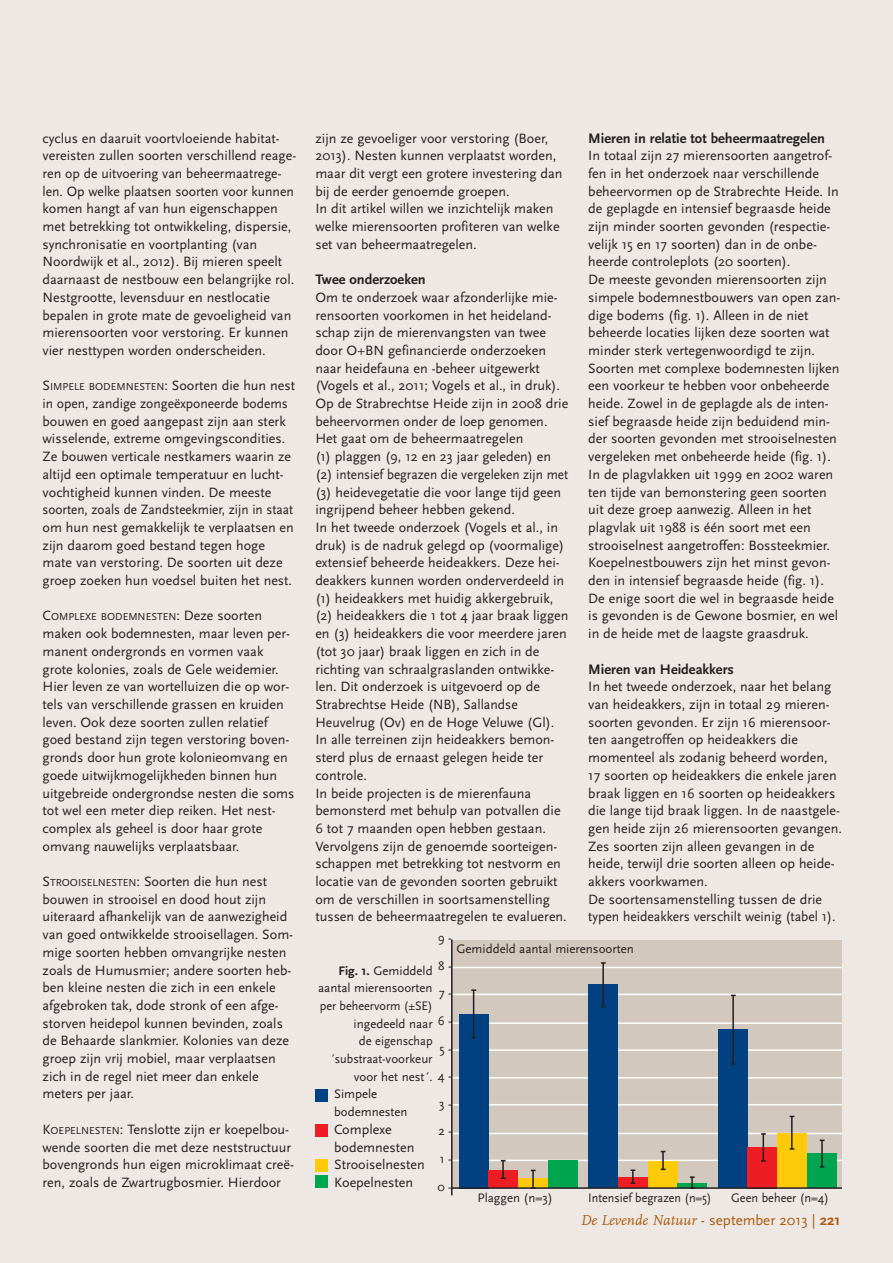
<style>
.page{position:relative;width:893px;height:1263px;background:#ede8e4}
.page>*{position:absolute;margin:0;border:0;box-sizing:border-box;transform-origin:0 0}
.t1{font:italic 15px "FF Scala";color:#ac5a0e}
.t2{font:700 14.4px "Scala Sans";color:#231f20}
.t3{font:14.1px/17.7px "Scala Sans";color:#231f20}
.t4{font:12.9px/27.6px "Scala Sans";color:#231f20;text-align:justify}
.t5{font:12.9px "Scala Sans";color:#231f20;scale:.95 1}
.t6{font:12.9px "Scala Sans";color:#231f20;scale:.94 1}
.t7{font:12.9px "Scala Sans";color:#231f20;scale:.96 1}
.t8{font:10.65px "Scala Sans";color:#231f20}
.s1{font-size:10.65px}
.s2{font-size:14.1px}
.s3{font-weight:700}
.s4{font-family:"Scala Sans";font-style:normal}
.s5{font-family:"Scala Sans";font-weight:700;font-style:normal}
</style>
<div class="page">
<div style="left:452px;top:940px;width:390px;height:248px;background:#d2c8be"></div>
<hr style="left:452px;top:1160px;width:390px;height:1px;background:#fff">
<hr style="left:452px;top:1133px;width:390px;height:1px;background:#fff">
<hr style="left:452px;top:1104px;width:390px;height:1px;background:#fff">
<hr style="left:452px;top:1077px;width:390px;height:1px;background:#fff">
<hr style="left:452px;top:1049px;width:390px;height:2px;background:#fff">
<hr style="left:452px;top:1022px;width:390px;height:2px;background:#fff">
<hr style="left:452px;top:994px;width:390px;height:1px;background:#fff">
<hr style="left:452px;top:967px;width:390px;height:1px;background:#fff">
<div style="left:588px;top:985px;width:30px;height:203px;background:#014181"></div>
<div style="left:618px;top:1177px;width:30px;height:11px;background:#ee1d23"></div>
<div style="left:648px;top:1161px;width:29px;height:27px;background:#feca0a"></div>
<div style="left:677px;top:1183px;width:30px;height:5px;background:#00a54f"></div>
<div style="left:718px;top:1029px;width:29px;height:159px;background:#014181"></div>
<div style="left:747px;top:1147px;width:30px;height:41px;background:#ee1d23"></div>
<div style="left:777px;top:1134px;width:30px;height:54px;background:#feca0a"></div>
<div style="left:807px;top:1153px;width:30px;height:35px;background:#00a54f"></div>
<div style="left:459px;top:1014px;width:29px;height:174px;background:#014181"></div>
<div style="left:488px;top:1170px;width:30px;height:18px;background:#ee1d23"></div>
<div style="left:518px;top:1179px;width:30px;height:9px;background:#feca0a"></div>
<div style="left:548px;top:1161px;width:30px;height:27px;background:#00a54f"></div>
<hr style="left:473px;top:990px;width:1px;height:47px;background:#231f20">
<hr style="left:602px;top:963px;width:2px;height:43px;background:#231f20">
<hr style="left:732px;top:995px;width:2px;height:69px;background:#231f20">
<svg style="left:761px;top:1133px;width:5px;height:29px"></svg>
<hr style="left:791px;top:1116px;width:2px;height:33px;background:#231f20">
<hr style="left:821px;top:1140px;width:2px;height:27px;background:#231f20">
<svg style="left:501px;top:1160px;width:5px;height:19px"></svg>
<svg style="left:531px;top:1170px;width:5px;height:17px"></svg>
<svg style="left:631px;top:1169px;width:4px;height:15px"></svg>
<svg style="left:661px;top:1151px;width:5px;height:19px"></svg>
<svg style="left:690px;top:1176px;width:5px;height:11px"></svg>
<hr style="left:452px;top:1187px;width:390px;height:2px;background:#231f20">
<hr style="left:451px;top:939px;width:2px;height:256px;background:#231f20">
<div style="left:315px;top:1089px;width:13px;height:13px;background:#014181"></div>
<div style="left:315px;top:1124px;width:13px;height:12px;background:#ee1d23"></div>
<div style="left:315px;top:1159px;width:13px;height:12px;background:#feca0a"></div>
<div style="left:315px;top:1175px;width:13px;height:13px;background:#00a54f"></div>
<p class="t3" style="left:43px;top:129px;width:255px">cyclus en daaruit voortvloeiende habitat&shy;vereisten zullen soorten verschillend reage&shy;ren op de uitvoering van beheermaatrege&shy;len. Op welke plaatsen soorten voor kunnen komen hangt af van hun eigenschappen met betrekking tot ontwikkeling, dispersie, synchronisatie en voortplanting (van Noordwijk et al., 2012). Bij mieren speelt daarnaast de nestbouw een belangrijke rol.<br>Nestgrootte, levensduur en nestlocatie bepalen in grote mate de gevoeligheid van mierensoorten voor verstoring. Er kunnen vier nesttypen worden onderscheiden.</p>
<p class="t3" style="left:43px;top:377px;width:254px">S<span class="s1">IMPELE BODEMNESTEN</span>: Soorten die hun nest in open, zandige zongeëxponeerde bodems bouwen en goed aangepast zijn aan sterk wisselende, extreme omgevingscondities.<br>Ze bouwen verticale nestkamers waarin ze altijd een optimale temperatuur en lucht&shy;vochtigheid kunnen vinden. De meeste soorten, zoals de Zandsteekmier, zijn in staat om hun nest gemakkelijk te verplaatsen en zijn daarom goed bestand tegen hoge mate van verstoring. De soorten uit deze groep zoeken hun voedsel buiten het nest.</p>
<p class="t8" style="left:43px;top:610px;width:221px"><span class="s2">C</span>OMPLEXE BODEMNESTEN<span class="s2">: Deze soorten</span></p>
<p class="t3" style="left:43px;top:624px;width:253px">maken ook bodemnesten, maar leven per&shy;manent ondergronds en vormen vaak grote kolonies, zoals de Gele weidemier.<br>Hier leven ze van wortelluizen die op wor&shy;tels van verschillende grassen en kruiden leven. Ook deze soorten zullen relatief goed bestand zijn tegen verstoring boven&shy;gronds door hun grote kolonieomvang en goede uitwijkmogelijkheden binnen hun uitgebreide ondergrondse nesten die soms tot wel een meter diep reiken. Het nest&shy;complex als geheel is door haar grote omvang nauwelijks verplaatsbaar.</p>
<p class="t3" style="left:43px;top:872px;width:252px">S<span class="s1">TROOISELNESTEN</span>: Soorten die hun nest bouwen in strooisel en dood hout zijn uiteraard afhankelijk van de aanwezigheid van goed ontwikkelde strooisellagen. Som&shy;mige soorten hebben omvangrijke nesten zoals de Humusmier; andere soorten heb&shy;ben kleine nesten die zich in een enkele afgebroken tak, dode stronk of een afge&shy;storven heidepol kunnen bevinden, zoals de Behaarde slankmier. Kolonies van deze groep zijn vrij mobiel, maar verplaatsen zich in de regel niet meer dan enkele meters per jaar.</p>
<p class="t3" style="left:43px;top:1120px;width:253px">K<span class="s1">OEPELNESTEN</span>: Tenslotte zijn er koepelbou&shy;wende soorten die met deze neststructuur bovengronds hun eigen microklimaat creë&shy;ren, zoals de Zwartrugbosmier. Hierdoor</p>
<p class="t3" style="left:315px;top:129px;width:249px">zijn ze gevoeliger voor verstoring (Boer, 2013). Nesten kunnen verplaatst worden, maar dit vergt een grotere investering dan bij de eerder genoemde groepen.<br>In dit artikel willen we inzichtelijk maken welke mierensoorten profiteren van welke set van beheermaatregelen.</p>
<p class="t2" style="left:315px;top:271px;width:112px">Twee onderzoeken</p>
<p class="t3" style="left:315px;top:288px;width:255px">Om te onderzoek waar afzonderlijke mie&shy;rensoorten voorkomen in het heideland&shy;schap zijn de mierenvangsten van twee door O+BN gefinancierde onderzoeken naar heidefauna en -beheer uitgewerkt (Vogels et al., 2011; Vogels et al., in druk).<br>Op de Strabrechtse Heide zijn in 2008 drie beheervormen onder de loep genomen.<br>Het gaat om de beheermaatregelen<br>(1) plaggen (9, 12 en 23 jaar geleden) en (2) intensief begrazen die vergeleken zijn met (3) heidevegetatie die voor lange tijd geen ingrijpend beheer hebben gekend.<br>In het tweede onderzoek (Vogels et al., in druk) is de nadruk gelegd op (voormalige) extensief beheerde heideakkers. Deze hei&shy;deakkers kunnen worden onderverdeeld in (1) heideakkers met huidig akkergebruik, (2) heideakkers die 1 tot 4 jaar braak liggen en (3) heideakkers die voor meerdere jaren (tot 30 jaar) braak liggen en zich in de richting van schraalgraslanden ontwikke&shy;len. Dit onderzoek is uitgevoerd op de Strabrechtse Heide (NB), Sallandse Heuvelrug (Ov) en de Hoge Veluwe (Gl).<br>In alle terreinen zijn heideakkers bemon&shy;sterd plus de ernaast gelegen heide ter controle.<br>In beide projecten is de mierenfauna bemonsterd met behulp van potvallen die 6 tot 7 maanden open hebben gestaan.<br>Vervolgens zijn de genoemde soorteigen&shy;schappen met betrekking tot nestvorm en locatie van de gevonden soorten gebruikt om de verschillen in soortsamenstelling tussen de beheermaatregelen te evalueren.</p>
<p class="t2" style="left:588px;top:129px;width:238px">Mieren in relatie tot beheermaatregelen</p>
<p class="t3" style="left:588px;top:146px;width:254px">In totaal zijn 27 mierensoorten aangetrof&shy;fen in het onderzoek naar verschillende beheervormen op de Strabrechte Heide. In de geplagde en intensief begraasde heide zijn minder soorten gevonden (respectie&shy;velijk 15 en 17 soorten) dan in de onbe&shy;heerde controleplots (20 soorten).<br>De meeste gevonden mierensoorten zijn simpele bodemnestbouwers van open zan&shy;dige bodems (fig. 1). Alleen in de niet beheerde locaties lijken deze soorten wat minder sterk vertegenwoordigd te zijn.<br>Soorten met complexe bodemnesten lijken een voorkeur te hebben voor onbeheerde heide. Zowel in de geplagde als de inten&shy;sief begraasde heide zijn beduidend min&shy;der soorten gevonden met strooiselnesten vergeleken met onbeheerde heide (fig. 1).<br>In de plagvlakken uit 1999 en 2002 waren ten tijde van bemonstering geen soorten uit deze groep aanwezig. Alleen in het plagvlak uit 1988 is één soort met een strooiselnest aangetroffen: Bossteekmier.<br>Koepelnestbouwers zijn het minst gevon&shy;den in intensief begraasde heide (fig. 1).<br>De enige soort die wel in begraasde heide is gevonden is de Gewone bosmier, en wel in de heide met de laagste graasdruk.</p>
<p class="t2" style="left:588px;top:660px;width:147px">Mieren van Heideakkers</p>
<p class="t3" style="left:588px;top:677px;width:255px">In het tweede onderzoek, naar het belang van heideakkers, zijn in totaal 29 mieren&shy;soorten gevonden. Er zijn 16 mierensoor&shy;ten aangetroffen op heideakkers die momenteel als zodanig beheerd worden, 17 soorten op heideakkers die enkele jaren braak liggen en 16 soorten op heideakkers die lange tijd braak liggen. In de naastgele&shy;gen heide zijn 26 mierensoorten gevangen.<br>Zes soorten zijn alleen gevangen in de heide, terwijl drie soorten alleen op heide&shy;akkers voorkwamen.<br>De soortensamenstelling tussen de drie typen heideakkers verschilt weinig (tabel 1).</p>
<p class="t4" style="left:438px;top:924px;width:16px">9 - 8 - 7 - 6 - 5 -</p>
<p class="t4" style="left:456px;top:934px;width:179px">Gemiddeld aantal mierensoorten</p>
<p class="t4" style="left:338px;top:956px;width:96px"><span class="s3">Fig. 1.</span> Gemiddeld</p>
<p class="t4" style="left:318px;top:974px;width:116px">aantal mierensoorten</p>
<p class="t5" style="left:320px;top:998px;width:120px">per beheervorm (±SE)</p>
<p class="t4" style="left:354px;top:1009px;width:81px">ingedeeld naar</p>
<p class="t4" style="left:359px;top:1027px;width:75px">de eigenschap</p>
<p class="t5" style="left:330px;top:1051px;width:109px">´substraat-voorkeur</p>
<p class="t4" style="left:354px;top:1062px;width:100px">voor het nest´. 4 -</p>
<p class="t4" style="left:334px;top:1080px;width:45px">Simpele</p>
<p class="t4" style="left:334px;top:1098px;width:75px">bodemnesten</p>
<p class="t3" style="left:334px;top:1120px;width:92px">Complexe bodemnesten<br>Strooiselnesten<br>Koepelnesten</p>
<p class="t4" style="left:437px;top:1089px;width:16px">3 - 2 - 1 - 0 -</p>
<p class="t4" style="left:478px;top:1184px;width:77px">Plaggen (n=3)</p>
<p class="t6" style="left:588px;top:1190px;width:133px">Intensief begrazen (n=5)</p>
<p class="t7" style="left:731px;top:1190px;width:103px">Geen beheer (n=4)</p>
<p class="t1" style="left:580px;top:1211px;width:262px">De Levende Natuur <span class="s4">- september 2013 |</span> <span class="s5">221</span></p>
</div>
